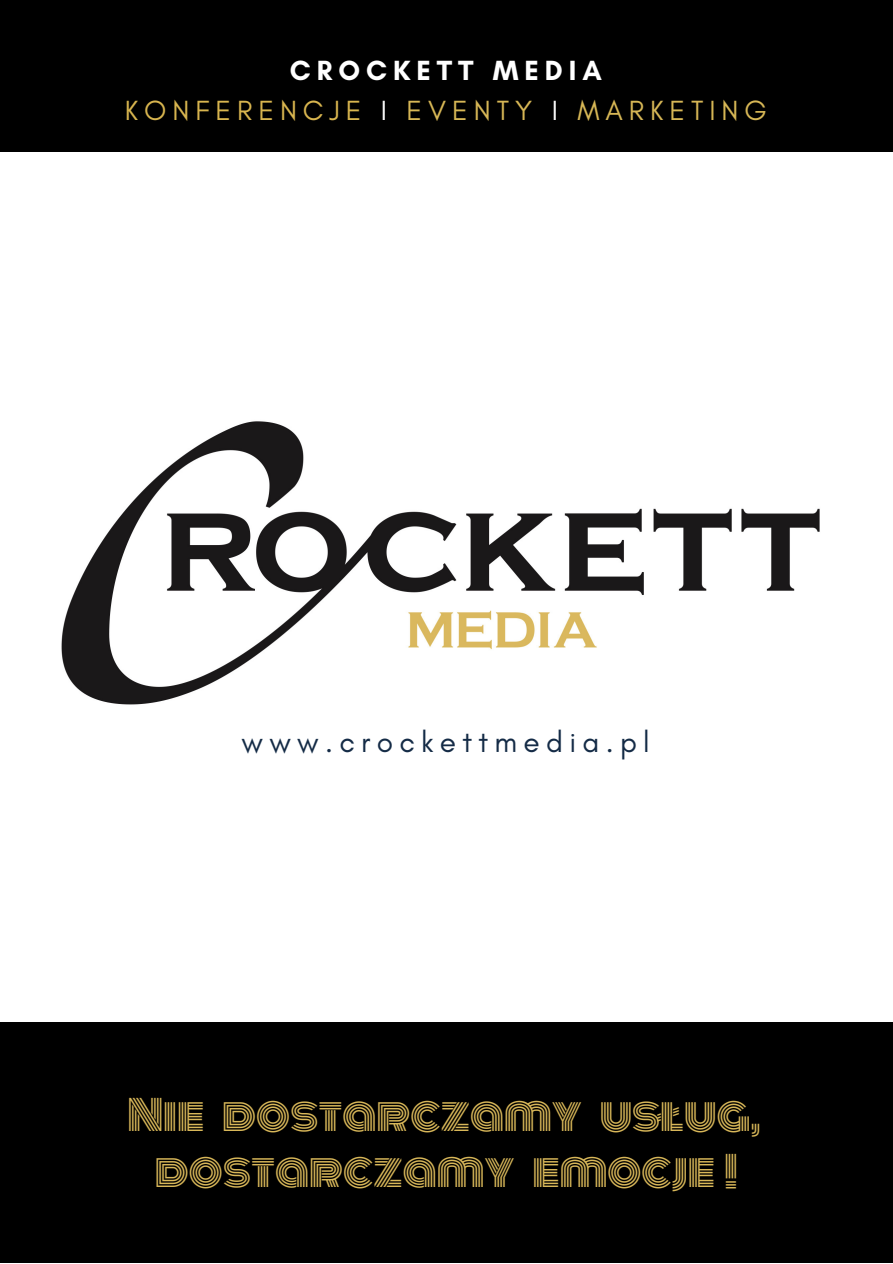
<style>
.page{position:relative;width:893px;height:1264px;background:#fff}
.page>*{position:absolute;margin:0;border:0;box-sizing:border-box;transform-origin:0 0}
.t1{font:40.95px "Monoton";color:#d8b759}
.t2{font:29.85px "Glacial Indifference";letter-spacing:.21em;color:#142b46}
.t3{font:28.2px "Glacial Indifference";letter-spacing:.21em;color:#d7b756}
.t4{font:700 28.2px "Glacial Indifference";letter-spacing:.21em;color:#fff}
.s1{color:#d8b54f}
.s2{color:#fff}
</style>
<div class="page">
<div style="left:0;top:1021px;width:892px;height:241px;background:#000"></div>
<div style="left:0;top:0;width:892px;height:151px;background:#000"></div>
<img style="left:61px;top:421px;width:759px;height:284px">
<p class="t4" style="left:290px;top:54px;width:313px">CROCKETT MEDIA</p>
<p class="t3" style="left:125px;top:93px;width:643px"><span class="s1">KONFERENCJE</span> <span class="s2">I</span> EVENTY <span class="s2">I</span> MARKETING</p>
<p class="t2" style="left:241px;top:723px;width:410px">www.crockettmedia.pl</p>
<p class="t1" style="left:127px;top:1083px;width:635px">Nie dostarczamy usług,</p>
<p class="t1" style="left:155px;top:1139px;width:584px">dostarczamy emocje !</p>
</div>
